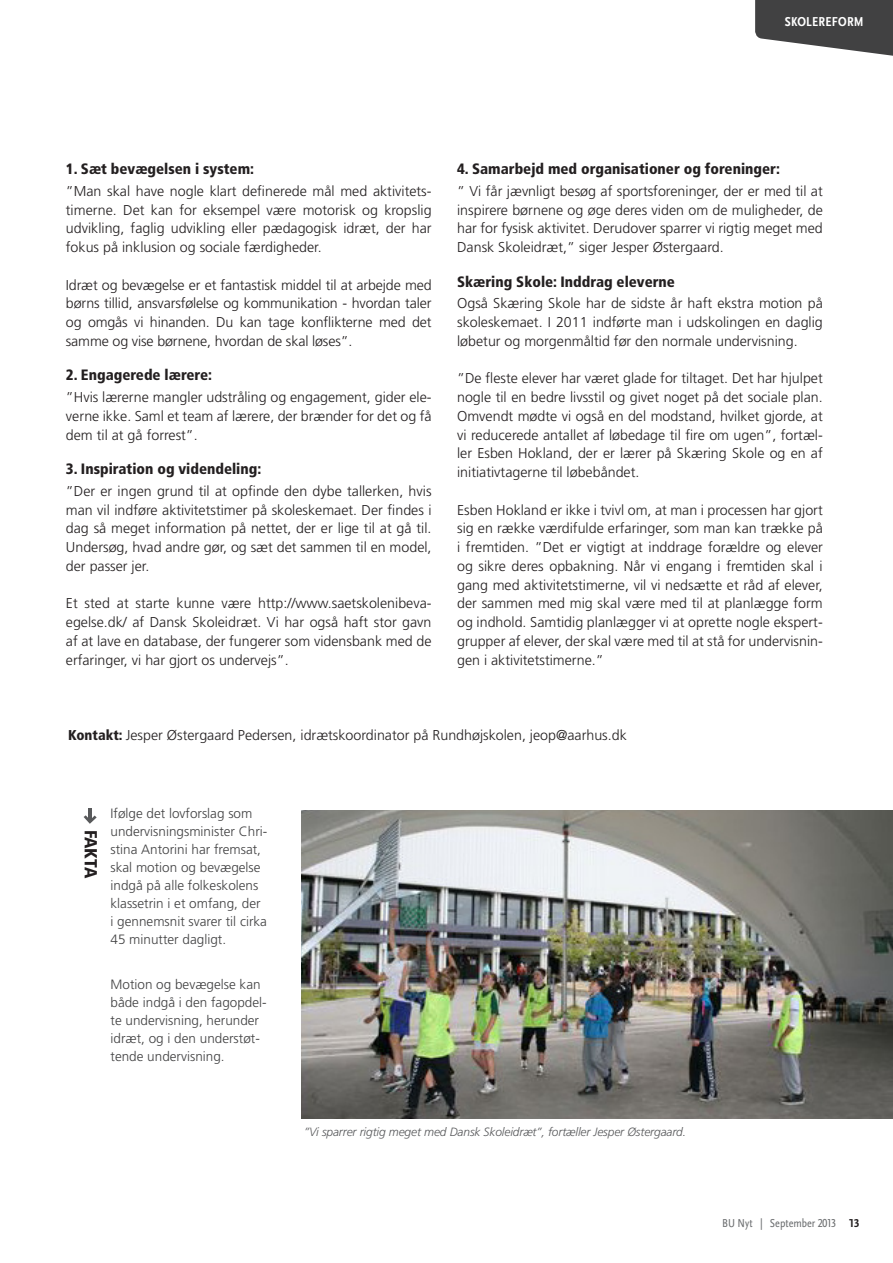
<style>
.page{position:relative;width:893px;height:1263px;background:#fff}
.page>*{position:absolute;margin:0;border:0;box-sizing:border-box;transform-origin:0 0}
.t1{font:900 condensed 17.55px "Frutiger";color:#231f20}
.t2{font:900 condensed 15px "Frutiger";color:#231f20}
.t3{font:300 14.25px/18.8px "Frutiger";color:#231f20;text-align:justify}
.t4{font:300 13.5px/18px "Frutiger";color:#414142}
.t5{font:700 condensed 13.5px "Scala Sans OT";letter-spacing:.02em;color:#fff}
.t6{font:italic 300 12px "Frutiger";letter-spacing:-.01em;color:#58595b}
.t7{font:condensed 12px "Scala Sans OT";color:#6d6f71}
.s1{font-weight:900;font-stretch:condensed}
.s2{font-weight:700;font-stretch:normal;color:#231f20}
</style>
<div class="page">
<svg style="left:755px;top:0;width:138px;height:56px"></svg>
<svg style="left:84px;top:815px;width:13px;height:9px"></svg>
<hr style="left:88px;top:808px;width:4px;height:13px;background:#58595b">
<img style="left:302px;top:810px;width:591px;height:308px">
<p class="t5" style="left:785px;top:14px;width:81px">SKOLEREFORM</p>
<p class="t5" style="left:811px;top:14px;width:20px">SSP</p>
<p class="t2" style="left:66px;top:160px;width:190px">1. Sæt bevægelsen i system:</p>
<p class="t3" style="left:66px;top:182px;width:367px">”Man skal have nogle klart definerede mål med aktivitets&shy;timerne. Det kan for eksempel være motorisk og kropslig udvikling, faglig udvikling eller pædagogisk idræt, der har fokus på inklusion og sociale færdigheder.</p>
<p class="t3" style="left:66px;top:276px;width:367px">Idræt og bevægelse er et fantastisk middel til at arbejde med børns tillid, ansvarsfølelse og kommunikation - hvordan taler og omgås vi hinanden. Du kan tage konflikterne med det samme og vise børnene, hvordan de skal løses”.</p>
<p class="t2" style="left:66px;top:366px;width:148px">2. Engagerede lærere:</p>
<p class="t3" style="left:66px;top:388px;width:367px">”Hvis lærerne mangler udstråling og engagement, gider ele&shy;verne ikke. Saml et team af lærere, der brænder for det og få dem til at gå forrest”.</p>
<p class="t2" style="left:66px;top:460px;width:197px">3. Inspiration og videndeling:</p>
<p class="t3" style="left:66px;top:482px;width:367px">”Der er ingen grund til at opfinde den dybe tallerken, hvis man vil indføre aktivitetstimer på skoleskemaet. Der findes i dag så meget information på nettet, der er lige til at gå til.<br>Undersøg, hvad andre gør, og sæt det sammen til en model, der passer jer.</p>
<p class="t3" style="left:66px;top:594px;width:367px">Et sted at starte kunne være http://www.saetskolenibeva&shy;egelse.dk/ af Dansk Skoleidræt. Vi har også haft stor gavn af at lave en database, der fungerer som vidensbank med de erfaringer, vi har gjort os undervejs”.</p>
<p class="t2" style="left:457px;top:160px;width:324px">4. Samarbejd med organisationer og foreninger:</p>
<p class="t3" style="left:457px;top:182px;width:367px">” Vi får jævnligt besøg af sportsforeninger, der er med til at inspirere børnene og øge deres viden om de muligheder, de har for fysisk aktivitet. Derudover sparrer vi rigtig meget med Dansk Skoleidræt,” siger Jesper Østergaard.</p>
<p class="t2" style="left:457px;top:272px;width:219px">Skæring Skole: Inddrag eleverne</p>
<p class="t3" style="left:457px;top:294px;width:367px">Også Skæring Skole har de sidste år haft ekstra motion på skoleskemaet. I 2011 indførte man i udskolingen en daglig løbetur og morgenmåltid før den normale undervisning.</p>
<p class="t3" style="left:457px;top:369px;width:367px">”De fleste elever har været glade for tiltaget. Det har hjulpet nogle til en bedre livsstil og givet noget på det sociale plan.<br>Omvendt mødte vi også en del modstand, hvilket gjorde, at vi reducerede antallet af løbedage til fire om ugen”, fortæl&shy;ler Esben Hokland, der er lærer på Skæring Skole og en af initiativtagerne til løbebåndet.</p>
<p class="t3" style="left:457px;top:501px;width:367px">Esben Hokland er ikke i tvivl om, at man i processen har gjort sig en række værdifulde erfaringer, som man kan trække på i fremtiden. ”Det er vigtigt at inddrage forældre og elever og sikre deres opbakning. Når vi engang i fremtiden skal i gang med aktivitetstimerne, vil vi nedsætte et råd af elever, der sammen med mig skal være med til at planlægge form og indhold. Samtidig planlægger vi at oprette nogle ekspert&shy;grupper af elever, der skal være med til at stå for undervisnin&shy;gen i aktivitetstimerne.”</p>
<p class="t3" style="left:68px;top:726px;width:560px"><span class="s1">Kontakt:</span> Jesper Østergaard Pedersen, idrætskoordinator på Rundhøjskolen, jeop@aarhus.dk</p>
<p class="t1" style="left:101px;top:829px;width:48px;rotate:90deg">Fakta</p>
<p class="t4" style="left:111px;top:805px;width:158px">Ifølge det lovforslag som undervisningsminister Chri&shy;stina Antorini har fremsat, skal motion og bevægelse indgå på alle folkeskolens klassetrin i et omfang, der<br>i gennemsnit svarer til cirka<br>45 minutter dagligt.</p>
<p class="t4" style="left:111px;top:975px;width:158px">Motion og bevægelse kan både indgå i den fagopdel&shy;te undervisning, herunder idræt, og i den understøt&shy;tende undervisning.</p>
<p class="t6" style="left:304px;top:1125px;width:384px">”Vi sparrer rigtig meget med Dansk Skoleidræt”, fortæller Jesper Østergaard.</p>
<p class="t7" style="left:722px;top:1217px;width:139px">BU Nyt | September 2013 <span class="s2">13</span></p>
</div>
